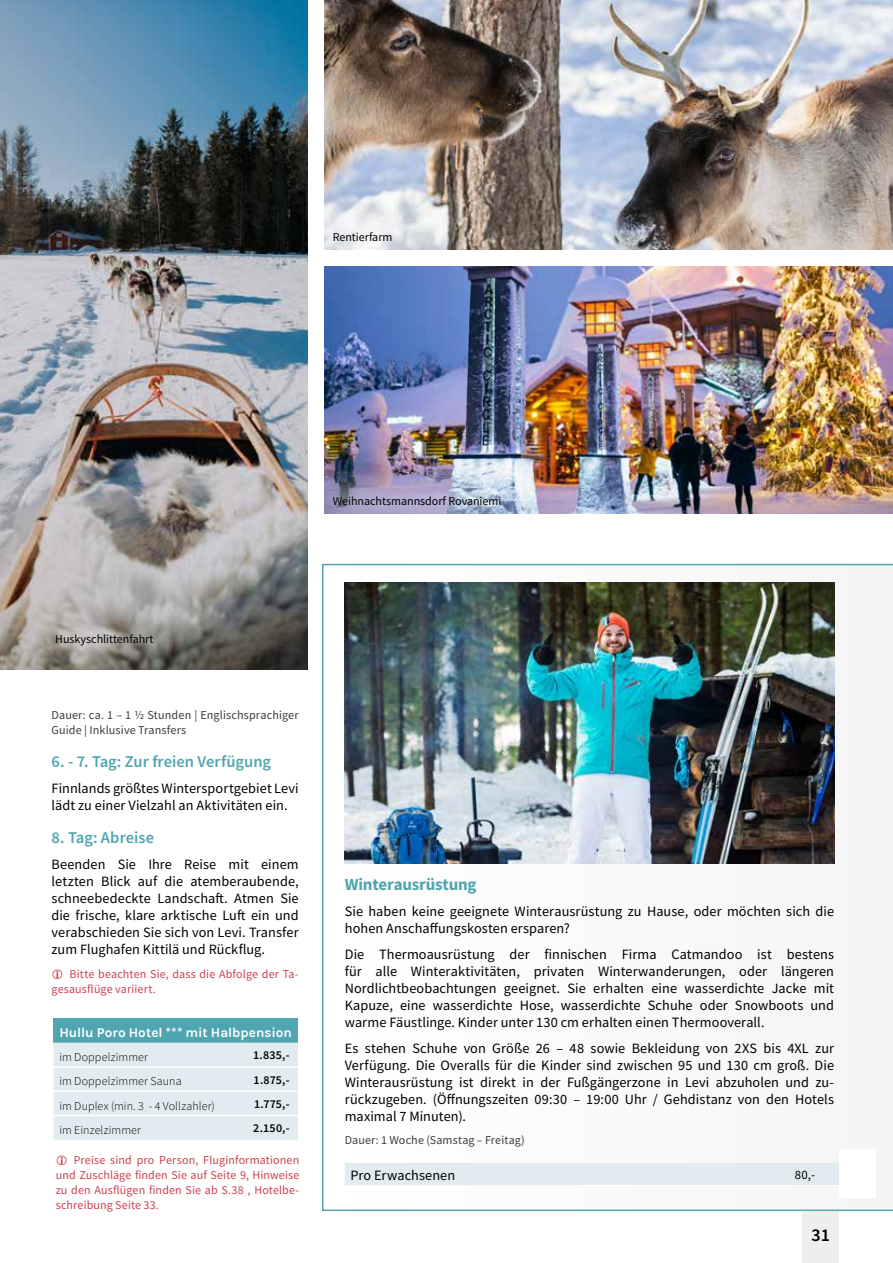
<style>
.page{position:relative;width:893px;height:1263px;background:#fff}
.page>*{position:absolute;margin:0;border:0;box-sizing:border-box;transform-origin:0 0}
.t1{font:600 18px "Source Sans Pro";color:#000}
.t2{font:700 16.95px "Source Sans Pro";letter-spacing:-.015em;color:#4fa5b0}
.t3{font:600 16.5px "Source Sans Pro";color:#4fa5b0}
.t4{font:14.25px/17.1px "Source Sans Pro";letter-spacing:.005em;color:#000;text-align:justify}
.t5{font:700 13.5px "Karla";color:#fff}
.t6{font:12.75px "Source Sans Pro";color:#000}
.t7{font:12.15px/14.5px "Source Sans Pro";letter-spacing:.01em;color:#3c3c3b}
.t8{font:12px/15px "Source Sans Pro";letter-spacing:.01em;color:#cb4050}
.t9{font:300 12px "Source Sans Pro";letter-spacing:.01em;color:#000}
.t10{font:12px "Source Sans Pro";color:#000}
.t11{font:12px "Source Sans Pro";letter-spacing:.01em;color:#3c3c3b}
.t12{font:600 12px "Source Sans Pro";letter-spacing:.02em;color:#000}
</style>
<div class="page">
<img style="left:0;top:0;width:307px;height:670px">
<img style="left:324px;top:267px;width:569px;height:246px">
<img style="left:324px;top:0;width:569px;height:250px">
<svg style="left:306px;top:469px;width:222px;height:64px"></svg>
<svg style="left:306px;top:206px;width:112px;height:63px"></svg>
<svg style="left:42px;top:621px;width:124px;height:37px"></svg>
<div style="left:53px;top:1018px;width:245px;height:24px;background:#4fa5b0"></div>
<div style="left:53px;top:1042px;width:245px;height:98px;background:#e0ecf0"></div>
<hr style="left:53px;top:1066px;width:193px;height:2px;background:#fff">
<hr style="left:246px;top:1066px;width:52px;height:2px;background:#fff">
<hr style="left:53px;top:1090px;width:193px;height:2px;background:#fff">
<hr style="left:246px;top:1090px;width:52px;height:2px;background:#fff">
<hr style="left:53px;top:1115px;width:193px;height:1px;background:#fff">
<hr style="left:246px;top:1115px;width:52px;height:1px;background:#fff">
<svg style="left:322px;top:564px;width:571px;height:647px"></svg>
<img style="left:345px;top:583px;width:489px;height:280px">
<div style="left:345px;top:1163px;width:494px;height:22px;background:#e0ecf0"></div>
<hr style="left:345px;top:1185px;width:405px;height:1px;background:#fff">
<hr style="left:750px;top:1185px;width:110px;height:1px;background:#fff">
<div style="left:839px;top:1148px;width:36px;height:49px;background:#fff"></div>
<div style="left:803px;top:1211px;width:36px;height:52px;background:#eee"></div>
<p class="t10" style="left:333px;top:230px;width:61px">Rentierfarm</p>
<p class="t10" style="left:333px;top:493px;width:170px">Weihnachtsmannsdorf Rovaniemi</p>
<p class="t10" style="left:55px;top:631px;width:100px">Huskyschlittenfahrt</p>
<p class="t7" style="left:52px;top:708px;width:249px">Dauer: ca. 1 – 1 ½ Stunden | Englischsprachiger<br>Guide | Inklusive Transfers</p>
<p class="t3" style="left:52px;top:751px;width:221px">6. - 7. Tag: Zur freien Verfügung</p>
<p class="t4" style="left:52px;top:779px;width:249px">Finnlands größtes Wintersportgebiet Levi lädt zu einer Vielzahl an Aktivitäten ein.</p>
<p class="t3" style="left:52px;top:827px;width:104px">8. Tag: Abreise</p>
<p class="t4" style="left:52px;top:855px;width:249px">Beenden Sie Ihre Reise mit einem letzten Blick auf die atemberaubende, schneebedeckte Landschaft. Atmen Sie die frische, klare arktische Luft ein und verabschieden Sie sich von Levi. Transfer zum Flughafen Kittilä und Rückflug.</p>
<p class="t8" style="left:52px;top:966px;width:249px;text-indent:18px">Bitte beachten Sie, dass die Abfolge der Ta&shy;gesausflüge variiert.</p>
<p class="t5" style="left:59px;top:1024px;width:234px">Hullu Poro Hotel *** mit Halbpension</p>
<p class="t9" style="left:59px;top:1049px;width:90px">im Doppelzimmer</p>
<p class="t12" style="left:253px;top:1048px;width:38px">1.835,-</p>
<p class="t9" style="left:59px;top:1074px;width:124px">im Doppelzimmer Sauna</p>
<p class="t12" style="left:254px;top:1072px;width:37px">1.875,-</p>
<p class="t9" style="left:59px;top:1098px;width:157px">im Duplex (min. 3 - 4 Vollzahler)</p>
<p class="t12" style="left:254px;top:1096px;width:37px">1.775,-</p>
<p class="t9" style="left:59px;top:1122px;width:83px">im Einzelzimmer</p>
<p class="t12" style="left:253px;top:1120px;width:38px">2.150,-</p>
<p class="t8" style="left:56px;top:1152px;width:245px;text-align:justify;text-indent:18px">Preise sind pro Person, Fluginformationen und Zuschläge finden Sie auf Seite 9, Hinweise zu den Ausflügen finden Sie ab S.38 , Hotelbe&shy;schreibung Seite 33.</p>
<p class="t2" style="left:345px;top:873px;width:133px">Winterausrüstung</p>
<p class="t4" style="left:345px;top:902px;width:491px">Sie haben keine geeignete Winterausrüstung zu Hause, oder möchten sich die hohen Anschaffungskosten ersparen?</p>
<p class="t4" style="left:345px;top:945px;width:491px">Die Thermoausrüstung der finnischen Firma Catmandoo ist bestens für alle Winteraktivitäten, privaten Winterwanderungen, oder längeren Nordlichtbeobachtungen geeignet. Sie erhalten eine wasserdichte Jacke mit Kapuze, eine wasserdichte Hose, wasserdichte Schuhe oder Snowboots und warme Fäustlinge. Kinder unter 130 cm erhalten einen Thermooverall.</p>
<p class="t4" style="left:345px;top:1039px;width:491px">Es stehen Schuhe von Größe 26 – 48 sowie Bekleidung von 2XS bis 4XL zur Verfügung. Die Overalls für die Kinder sind zwischen 95 und 130 cm groß. Die Winterausrüstung ist direkt in der Fußgängerzone in Levi abzuholen und zu&shy;rückzugeben. (Öffnungszeiten 09:30 – 19:00 Uhr / Gehdistanz von den Hotels maximal 7 Minuten).</p>
<p class="t11" style="left:345px;top:1132px;width:182px">Dauer: 1 Woche (Samstag – Freitag)</p>
<p class="t4" style="left:350px;top:1166px;width:106px">Pro Erwachsenen</p>
<p class="t6" style="left:795px;top:1167px;width:22px">80,-</p>
<p class="t1" style="left:812px;top:1224px;width:20px">31</p>
</div>
